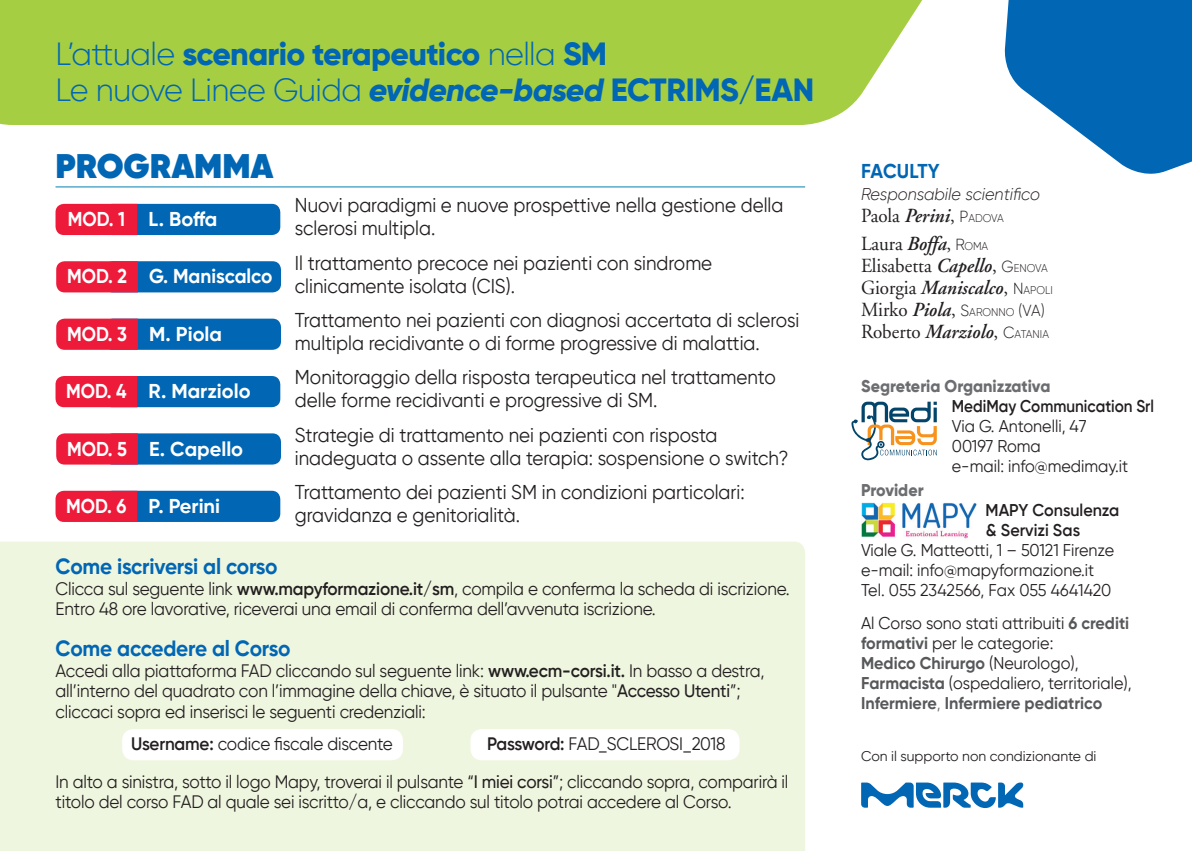
<style>
.page{position:relative;width:1192px;height:851px;background:#fff}
.page>*{position:absolute;margin:0;border:0;box-sizing:border-box;transform-origin:0 0}
.t1{font:800 34px "Gilroy";color:#0166b3}
.t2{font:800 32px/36px "Gilroy";letter-spacing:-.02em;color:#0166b3}
.t3{font:700 22px "Gilroy";letter-spacing:-.015em;color:#0166b3;scale:.95 1}
.t4{font:20px/23px "Gilroy";color:#231f20;scale:.94 1}
.t5{font:20px/22px "Adobe Garamond";color:#231f20;scale:.95 1}
.t6{font:700 20px "Gilroy";color:#fff;scale:.9 1}
.t7{font:700 20px "Gilroy";letter-spacing:-.005em;color:#0166b3;scale:.95 1}
.t8{font:18px/20.6px "Gilroy";letter-spacing:-.01em;color:#231f20;scale:.95 1}
.t9{font:17px/20px "Gilroy";color:#231f20;scale:.95 1}
.t10{font:800 17px "Gilroy";color:#6c6d70;scale:.95 1}
.t11{font:600 17px/20px "Gilroy";color:#231f20;scale:.95 1}
.t12{font:600 17px "Gilroy";color:#231f20;scale:.9 1}
.t13{font:italic 300 17px "Gilroy";color:#231f20;scale:.95 1}
.t14{font:14px "Gilroy";color:#231f20}
.s1{font-weight:300}
.s2{font-style:italic}
.s3{font-weight:600}
.s4{font-weight:500}
.s5{font-weight:600;font-style:italic}
.s6{font-family:"Gilroy";font-weight:300;font-size:16px}
.s7{font-family:"Gilroy";font-weight:300;font-size:11.2px}
.s8{font-weight:700;color:#57585a}
.s9{color:#6c6d70}
</style>
<div class="page">
<img style="left:861px;top:502px;width:116px;height:37px">
<svg style="left:861px;top:782px;width:162px;height:26px"></svg>
<svg style="left:851px;top:402px;width:85px;height:58px"></svg>
<div style="left:104px;top:204px;width:176px;height:31px;background:#0166b3;border-radius:9px"></div>
<div style="left:55px;top:204px;width:82px;height:31px;background:#ed1a3a"></div>
<div style="left:104px;top:261px;width:177px;height:31px;background:#0166b3;border-radius:9px"></div>
<div style="left:56px;top:261px;width:82px;height:31px;background:#ed1a3a"></div>
<div style="left:104px;top:319px;width:177px;height:31px;background:#0166b3;border-radius:9px"></div>
<div style="left:56px;top:319px;width:82px;height:31px;background:#ed1a3a"></div>
<div style="left:104px;top:376px;width:176px;height:31px;background:#0166b3;border-radius:9px"></div>
<div style="left:55px;top:376px;width:82px;height:31px;background:#ed1a3a"></div>
<div style="left:104px;top:433px;width:177px;height:32px;background:#0166b3;border-radius:9px"></div>
<svg style="left:56px;top:433px;width:82px;height:32px;background:#ec2241"></svg>
<div style="left:104px;top:491px;width:176px;height:31px;background:#0166b3;border-radius:9px"></div>
<div style="left:55px;top:491px;width:82px;height:31px;background:#ed1a3a"></div>
<div style="left:0;top:542px;width:805px;height:309px;background:#eff6e0"></div>
<div style="left:470px;top:729px;width:269px;height:31px;background:#fff;border-radius:11px"></div>
<div style="left:122px;top:729px;width:281px;height:31px;background:#fff;border-radius:11px"></div>
<hr style="left:55px;top:186px;width:750px;height:1px;background:#037fb0">
<div style="left:0;top:0;width:923px;height:125px;background:#a5ce43"></div>
<svg style="left:1004px;top:0;width:188px;height:174px"></svg>
<h2 class="t2" style="left:55px;top:35px;width:760px"><span class="s1">L’attuale</span> scenario terapeutico <span class="s1">nella</span> SM<br><span class="s1">Le nuove Linee Guida</span> <span class="s2">evidence-based</span> ECTRIMS/EAN</h2>
<h1 class="t1" style="left:55px;top:144px;width:219px">PROGRAMMA</h1>
<p class="t6" style="left:68px;top:206px;width:168px">MOD. 1 L. Boffa</p>
<p class="t6" style="left:67px;top:264px;width:229px">MOD. 2 G. Maniscalco</p>
<p class="t6" style="left:67px;top:321px;width:174px">MOD. 3 M. Piola</p>
<p class="t6" style="left:66px;top:379px;width:206px">MOD. 4 R. Marziolo</p>
<p class="t6" style="left:67px;top:436px;width:197px">MOD. 5 E. Capello</p>
<p class="t6" style="left:66px;top:493px;width:172px">MOD. 6 P. Perini</p>
<p class="t4" style="left:295px;top:194px;width:521px">Nuovi paradigmi e nuove prospettive nella gestione della sclerosi multipla.</p>
<p class="t4" style="left:295px;top:251px;width:445px">Il trattamento precoce nei pazienti con sindrome clinicamente isolata (CIS).</p>
<p class="t4" style="left:295px;top:308px;width:538px">Trattamento nei pazienti con diagnosi accertata di sclerosi multipla recidivante o di forme progressive di malattia.</p>
<p class="t4" style="left:295px;top:366px;width:513px">Monitoraggio della risposta terapeutica nel trattamento delle forme recidivanti e progressive di SM.</p>
<p class="t4" style="left:295px;top:423px;width:526px">Strategie di trattamento nei pazienti con risposta inadeguata o assente alla terapia: sospensione o switch?</p>
<p class="t4" style="left:295px;top:480px;width:480px">Trattamento dei pazienti SM in condizioni particolari: gravidanza e genitorialità.</p>
<p class="t3" style="left:55px;top:552px;width:235px">Come iscriversi al corso</p>
<p class="t8" style="left:55px;top:578px;width:774px">Clicca sul seguente link <span class="s3">www.mapyformazione.it/sm</span>, compila e conferma la scheda di iscrizione.<br>Entro 48 ore lavorative, riceverai una email di conferma dell’avvenuta iscrizione.</p>
<p class="t3" style="left:55px;top:635px;width:249px">Come accedere al Corso</p>
<p class="t8" style="left:55px;top:660px;width:747px">Accedi alla piattaforma FAD cliccando sul seguente link: <span class="s3">www.ecm-corsi.it.</span> In basso a destra, all’interno del quadrato con l’immagine della chiave, è situato il pulsante "<span class="s4">Accesso Utenti</span>”; cliccaci sopra ed inserisci le seguenti credenziali:</p>
<p class="t8" style="left:131px;top:733px;width:277px"><span class="s3">Username:</span> codice fiscale discente</p>
<p class="t8" style="left:56px;top:725px;width:773px;line-height:37.6px;text-indent:431px"><span class="s3">Password:</span> FAD_SCLEROSI_2018<br>In alto a sinistra, sotto il logo Mapy, troverai il pulsante “<span class="s4">I miei corsi</span>”; cliccando sopra, comparirà il</p>
<p class="t8" style="left:56px;top:791px;width:713px">titolo del corso FAD al quale sei iscritto/a, e cliccando sul titolo potrai accedere al Corso.</p>
<p class="t7" style="left:861px;top:158px;width:84px">FACULTY</p>
<p class="t13" style="left:861px;top:184px;width:190px">Responsabile scientifico</p>
<p class="t5" style="left:861px;top:202px;width:152px;line-height:27.6px">Paola <span class="s5">Perini</span>, <span class="s6">P</span><span class="s7">ADOVA<br></span>Laura <span class="s5">Boffa</span>, <span class="s6">R</span><span class="s7">OMA</span></p>
<p class="t5" style="left:861px;top:255px;width:203px">Elisabetta <span class="s5">Capello</span>, <span class="s6">G</span><span class="s7">ENOVA<br></span>Giorgia <span class="s5">Maniscalco</span>, <span class="s6">N</span> <span class="s7">APOLI<br></span>Mirko <span class="s5">Piola</span>, <span class="s6">S</span><span class="s7">ARONNO</span> <span class="s6">(VA)<br></span>Roberto <span class="s5">Marziolo</span>, <span class="s6">C</span><span class="s7">ATANIA</span></p>
<p class="t10" style="left:861px;top:376px;width:201px">Segreteria Organizzativa</p>
<p class="t12" style="left:951px;top:396px;width:226px">MediMay Communication Srl</p>
<p class="t9" style="left:951px;top:416px;width:187px">Via G. Antonelli, 47<br>00197 Roma<br>e-mail: info@medimay.it</p>
<p class="t10" style="left:861px;top:479px;width:67px">Provider</p>
<p class="t11" style="left:985px;top:500px;width:142px">MAPY Consulenza &amp; Servizi Sas</p>
<p class="t9" style="left:861px;top:540px;width:268px">Viale G. Matteotti, 1 – 50121 Firenze e-mail: info@mapyformazione.it<br>Tel. 055 2342566, Fax 055 4641420</p>
<p class="t9" style="left:861px;top:613px;width:286px">Al Corso sono stati attribuiti <span class="s8">6 crediti formativi</span> per le categorie:<br><span class="s8">Medico Chirurgo</span> (Neurologo), <span class="s8">Farmacista</span> (ospedaliero, territoriale), <span class="s8">Infermiere</span><span class="s9">,</span> <span class="s8">Infermiere pediatrico</span></p>
<p class="t14" style="left:861px;top:747px;width:237px">Con il supporto non condizionante di</p>
</div>
